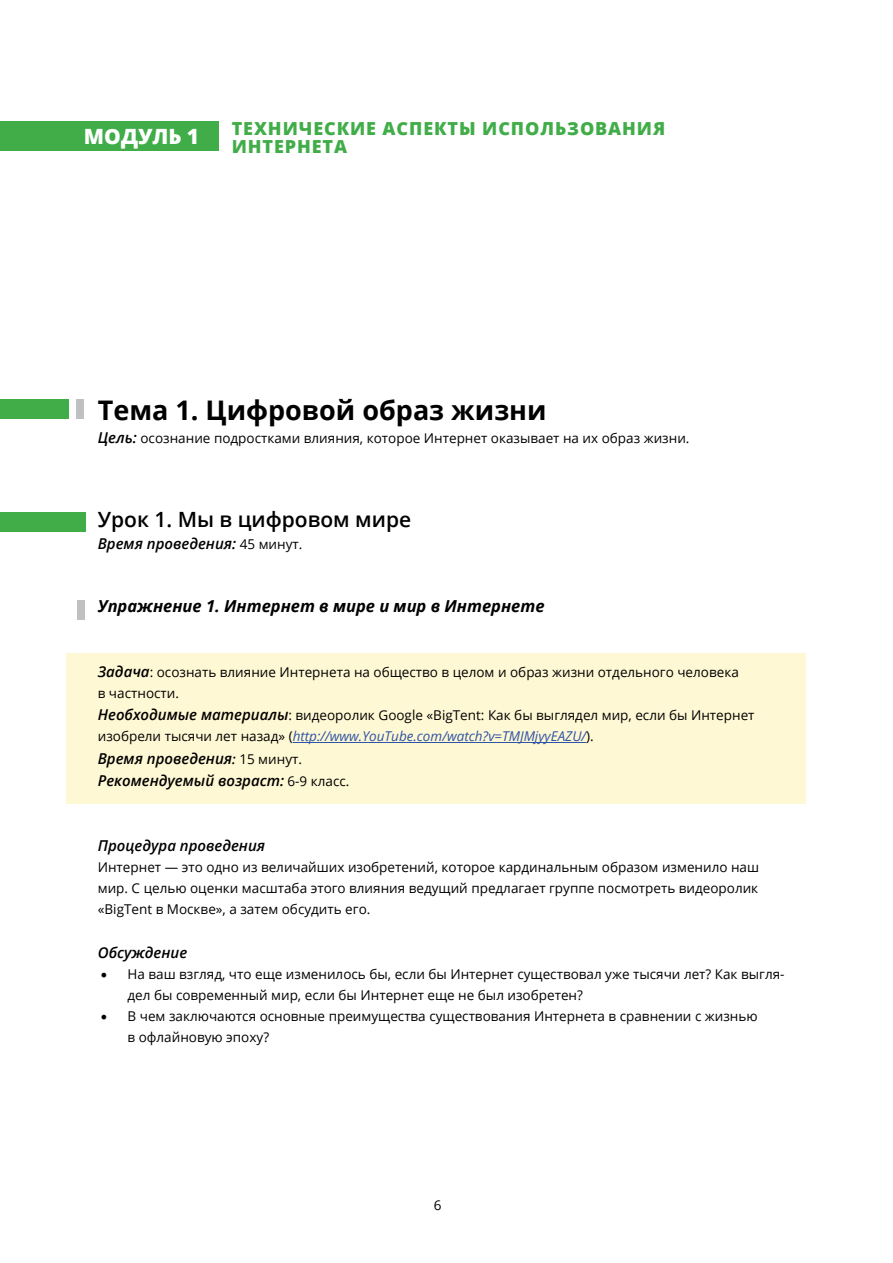
<style>
.page{position:relative;width:893px;height:1263px;background:#fff}
.page>*{position:absolute;margin:0;border:0;box-sizing:border-box;transform-origin:0 0}
.t1{font:700 27px "Open Sans";color:#000}
.t2{font:600 21px "Open Sans";color:#000}
.t3{font:800 21px "Open Sans";color:#fff}
.t4{font:800 18px/18px "Open Sans";letter-spacing:.05em;color:#41ad49}
.t5{font:italic 700 16.5px "Open Sans";color:#000}
.t6{font:italic 600 15px/22.5px "Open Sans";color:#000}
.t7{font:13.5px/21px "Open Sans";color:#000}
.s1{font-weight:600;font-style:italic;font-size:15px}
.s2{font-weight:400;font-style:normal;font-size:13.5px}
.s3{font-style:italic;color:#2f54a5}
.s4{font-size:13.5px}
.s5{font-family:"Minion Pro";font-size:18px}
</style>
<div class="page">
<div style="left:0;top:121px;width:219px;height:30px;background:#41ad49"></div>
<div style="left:66px;top:653px;width:739px;height:151px;background:#fff8d4"></div>
<hr style="left:293px;top:742px;width:293px;height:1px;background:#2f54a5">
<div style="left:0;top:399px;width:68px;height:20px;background:#41ad49"></div>
<div style="left:77px;top:399px;width:7px;height:20px;background:#bec0c2"></div>
<div style="left:0;top:512px;width:85px;height:20px;background:#41ad49"></div>
<div style="left:78px;top:600px;width:7px;height:20px;background:#bec0c2"></div>
<h2 class="t3" style="left:84px;top:120px;width:117px">модуль 1</h2>
<h3 class="t4" style="left:232px;top:118px;width:435px">Технические аспекты использования<br>Интернета</h3>
<h1 class="t1" style="left:98px;top:392px;width:450px">Тема 1. Цифровой образ жизни</h1>
<p class="t7" style="left:98px;top:427px;width:593px"><span class="s1">Цель:</span> осознание подростками влияния, которое Интернет оказывает на их образ жизни.</p>
<h2 class="t2" style="left:98px;top:505px;width:315px">Урок 1. Мы в цифровом мире</h2>
<p class="t6" style="left:98px;top:532px;width:206px">Время проведения: <span class="s2">45 минут.</span></p>
<p class="t5" style="left:98px;top:595px;width:448px">Упражнение 1. Интернет в мире и мир в Интернете</p>
<p class="t7" style="left:98px;top:661px;width:642px"><span class="s1">Задача</span>: осознать влияние Интернета на общество в целом и образ жизни отдельного человека в частности.</p>
<p class="t7" style="left:98px;top:705px;width:658px"><span class="s1">Необходимые материалы</span>: видеоролик Google «BigTent: Как бы выглядел мир, если бы Интернет изобрели тысячи лет назад» (<span class="s3">http://www.YouTube.com/watch?v=TMJMjyyEAZU/</span>).</p>
<p class="t6" style="left:98px;top:747px;width:253px">Время проведения<span class="s4">:</span> <span class="s2">15 минут.<br></span>Рекомендуемый возраст: <span class="s2">6-9 класс.</span></p>
<p class="t6" style="left:98px;top:834px;width:169px">Процедура проведения</p>
<p class="t7" style="left:98px;top:856px;width:663px;text-align:justify">Интернет — это одно из величайших изобретений, которое кардинальным образом изменило наш мир. С целью оценки масштаба этого влияния ведущий предлагает группе посмотреть видеоролик «BigTent в Москве», а затем обсудить его.</p>
<p class="t6" style="left:98px;top:940px;width:91px">Обсуждение</p>
<p class="t7" style="left:128px;top:963px;width:658px;text-indent:-27px"><span class="s5">•</span> На ваш взгляд, что еще изменилось бы, если бы Интернет существовал уже тысячи лет? Как выгля&shy;дел бы современный мир, если бы Интернет еще не был изобретен?</p>
<p class="t7" style="left:128px;top:1005px;width:632px;text-indent:-27px"><span class="s5">•</span> В чем заключаются основные преимущества существования Интернета в сравнении с жизнью в офлайновую эпоху?</p>
<p class="t7" style="left:434px;top:1194px;width:9px">6</p>
</div>
